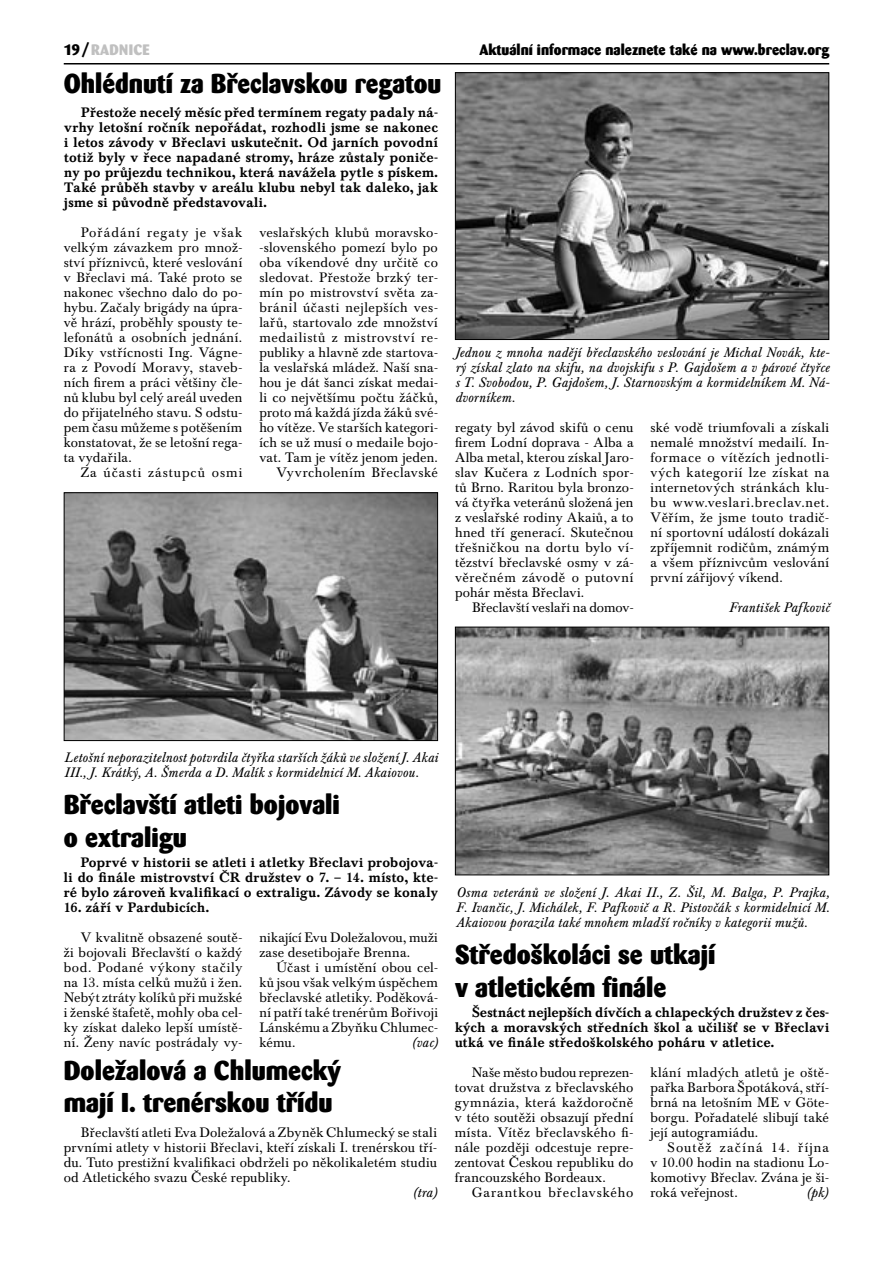
<style>
.page{position:relative;width:893px;height:1263px;background:#fff}
.page>*{position:absolute;margin:0;border:0;box-sizing:border-box;transform-origin:0 0}
.t1{font:800 27px/32.4px "Barmeno CE";color:#000}
.t2{font:800 15px "Barmeno";color:#000}
.t3{font:800 15px "Barmeno";letter-spacing:.02em;color:#c0c0c0}
.t4{font:13.5px/15px "Baskerville BECE";letter-spacing:.02em;color:#000;text-align:justify}
.t5{font:500 13.5px/15px "Baskerville BECE";letter-spacing:.02em;color:#000;text-align:justify}
.t6{font:italic 13.5px/15px "Baskerville BECE";letter-spacing:.015em;color:#000;text-align:justify}
.t7{font:13.5px "Baskerville BECE";letter-spacing:.065em;color:#000}
.t8{font:13.5px "Baskerville BECE";letter-spacing:.075em;color:#000}
.s1{color:#000}
</style>
<div class="page">
<hr style="left:64px;top:63px;width:765px;height:2px;background:#000">
<img style="left:66px;top:494px;width:370px;height:245px">
<div style="left:64px;top:492px;width:374px;height:249px;border:1px solid #000"></div>
<img style="left:457px;top:629px;width:370px;height:244px">
<div style="left:455px;top:627px;width:374px;height:248px;border:1px solid #000"></div>
<img style="left:457px;top:74px;width:370px;height:264px">
<div style="left:455px;top:72px;width:374px;height:268px;border:1px solid #000"></div>
<p class="t3" style="left:64px;top:41px;width:87px"><span class="s1">19 /</span> RADNICE</p>
<p class="t2" style="left:479px;top:41px;width:351px">Aktuální informace naleznete také na www.breclav.org</p>
<h1 class="t1" style="left:64px;top:67px;width:379px">Ohlédnutí za Břeclavskou regatou</h1>
<p class="t5" style="left:64px;top:106px;width:375px;text-indent:17px">Přestože necelý měsíc před termínem regaty padaly ná&shy;vrhy letošní ročník nepořádat, rozhodli jsme se nakonec i letos závody v Břeclavi uskutečnit. Od jarních povodní totiž byly v řece napadané stromy, hráze zůstaly poniče&shy;ny po průjezdu technikou, která navážela pytle s pískem.<br>Také průběh stavby v areálu klubu nebyl tak daleko, jak jsme si původně představovali.</p>
<p class="t4" style="left:64px;top:226px;width:180px;text-indent:17px">Pořádání regaty je však velkým závazkem pro množ&shy;ství příznivců, které veslování v Břeclavi má. Také proto se nakonec všechno dalo do po&shy;hybu. Začaly brigády na úpra&shy;vě hrází, proběhly spousty te&shy;lefonátů a osobních jednání.<br>Díky vstřícnosti Ing. Vágne&shy;ra z Povodí Moravy, staveb&shy;ních firem a práci většiny čle&shy;nů klubu byl celý areál uveden do přijatelného stavu. S odstu&shy;pem času můžeme s potěšením konstatovat, že se letošní rega&shy;ta vydařila.</p>
<p class="t8" style="left:81px;top:465px;width:163px">Za účasti zástupců osmi</p>
<p class="t4" style="left:259px;top:226px;width:180px;text-align:right">veslařských klubů moravsko--slovenského pomezí bylo po oba víkendové dny určitě co sledovat. Přestože brzký ter&shy;mín po mistrovství světa za&shy;bránil účasti nejlepších ves&shy;lařů, startovalo zde množství medailistů z mistrovství re&shy;publiky a hlavně zde startova&shy;la veslařská mládež. Naší sna&shy;hou je dát šanci získat medai&shy;li co největšímu počtu žáčků, proto má každá jízda žáků své&shy;ho vítěze. Ve starších kategori&shy;ích se už musí o medaile bojo&shy;vat. Tam je vítěz jenom jeden.<br>Vyvrcholením Břeclavské</p>
<p class="t6" style="left:455px;top:346px;width:376px">Jednou z mnoha nadějí břeclavského veslování je Michal Novák, kte&shy;rý získal zlato na skifu, na dvojskifu s P. Gajdošem a v párové čtyřce s T. Svobodou, P. Gajdošem, J. Starnovským a kormidelníkem M. Ná&shy;dvorníkem.</p>
<p class="t4" style="left:455px;top:421px;width:180px">regaty byl závod skifů o cenu firem Lodní doprava - Alba a Alba metal, kterou získal Jaro&shy;slav Kučera z Lodních spor&shy;tů Brno. Raritou byla bronzo&shy;vá čtyřka veteránů složená jen z veslařské rodiny Akaiů, a to hned tří generací. Skutečnou třešničkou na dortu bylo ví&shy;tězství břeclavské osmy v zá&shy;věrečném závodě o putovní pohár města Břeclavi.</p>
<p class="t4" style="left:472px;top:601px;width:163px">Břeclavští veslaři na domov-</p>
<p class="t4" style="left:651px;top:421px;width:180px">ské vodě triumfovali a získali nemalé množství medailí. In&shy;formace o vítězích jednotli&shy;vých kategorií lze získat na internetových stránkách klu&shy;bu www.veslari.breclav.net.<br>Věřím, že jsme touto tradič&shy;ní sportovní událostí dokázali zpříjemnit rodičům, známým a všem příznivcům veslování první zářijový víkend.</p>
<p class="t6" style="left:729px;top:601px;width:102px">František Pafkovič</p>
<p class="t6" style="left:64px;top:751px;width:375px">Letošní neporazitelnost potvrdila čtyřka starších žáků ve složení J. Akai<br>III., J. Krátký, A. Šmerda a D. Malík s kormidelnicí M. Akaiovou.</p>
<h1 class="t1" style="left:64px;top:789px;width:278px">Břeclavští atleti bojovali o extraligu</h1>
<p class="t5" style="left:64px;top:856px;width:376px;text-indent:17px">Poprvé v historii se atleti i atletky Břeclavi probojova&shy;li do finále mistrovství ČR družstev o 7. – 14. místo, kte&shy;ré bylo zároveň kvalifikací o extraligu. Závody se konaly</p>
<p class="t5" style="left:64px;top:901px;width:147px">16. září v Pardubicích.</p>
<p class="t4" style="left:64px;top:931px;width:180px;text-indent:17px">V kvalitně obsazené soutě&shy;ži bojovali Břeclavští o každý bod. Podané výkony stačily na 13. místa celků mužů i žen.<br>Nebýt ztráty kolíků při mužské i ženské štafetě, mohly oba cel&shy;ky získat daleko lepší umístě&shy;ní. Ženy navíc postrádaly vy-</p>
<p class="t4" style="left:259px;top:931px;width:180px">nikající Evu Doležalovou, muži zase desetibojaře Brenna.</p>
<p class="t4" style="left:259px;top:961px;width:180px;text-indent:17px">Účast i umístění obou cel&shy;ků jsou však velkým úspěchem břeclavské atletiky. Poděková&shy;ní patří také trenérům Bořivoji Lánskému a Zbyňku Chlumec&shy;kému.</p>
<p class="t6" style="left:411px;top:1036px;width:28px">(vac)</p>
<h1 class="t1" style="left:64px;top:1054px;width:279px">Doležalová a Chlumecký mají I. trenérskou třídu</h1>
<p class="t4" style="left:64px;top:1126px;width:375px;text-indent:17px">Břeclavští atleti Eva Doležalová a Zbyněk Chlumecký se stali prvními atlety v historii Břeclavi, kteří získali I. trenérskou tří&shy;du. Tuto prestižní kvalifikaci obdrželi po několikaletém studiu od Atletického svazu České republiky.</p>
<p class="t6" style="left:412px;top:1186px;width:26px">(tra)</p>
<p class="t6" style="left:456px;top:886px;width:375px">Osma veteránů ve složení J. Akai II., Z. Šil, M. Balga, P. Prajka, F. Ivančic, J. Michálek, F. Pafkovič a R. Pistovčák s kormidelnicí M.<br>Akaiovou porazila také mnohem mladší ročníky v kategorii mužů.</p>
<h1 class="t1" style="left:455px;top:939px;width:262px">Středoškoláci se utkají v atletickém finále</h1>
<p class="t5" style="left:455px;top:1006px;width:376px;text-indent:17px">Šestnáct nejlepších dívčích a chlapeckých družstev z čes&shy;kých a moravských středních škol a učilišť se v Břeclavi utká ve finále středoškolského poháru v atletice.</p>
<p class="t4" style="left:455px;top:1066px;width:180px;text-indent:17px">Naše město budou reprezen&shy;tovat družstva z břeclavského gymnázia, která každoročně v této soutěži obsazují přední místa. Vítěz břeclavského fi&shy;nále později odcestuje repre&shy;zentovat Českou republiku do francouzského Bordeaux.</p>
<p class="t7" style="left:472px;top:1185px;width:163px">Garantkou břeclavského</p>
<p class="t4" style="left:650px;top:1066px;width:180px">klání mladých atletů je oště&shy;pařka Barbora Špotáková, stří&shy;brná na letošním ME v Göte&shy;borgu. Pořadatelé slibují také její autogramiádu.</p>
<p class="t4" style="left:650px;top:1141px;width:180px;text-indent:17px">Soutěž začíná 14. října v 10.00 hodin na stadionu Lo&shy;komotivy Břeclav. Zvána je ši&shy;roká veřejnost.</p>
<p class="t6" style="left:806px;top:1186px;width:24px">(pk)</p>
</div>
